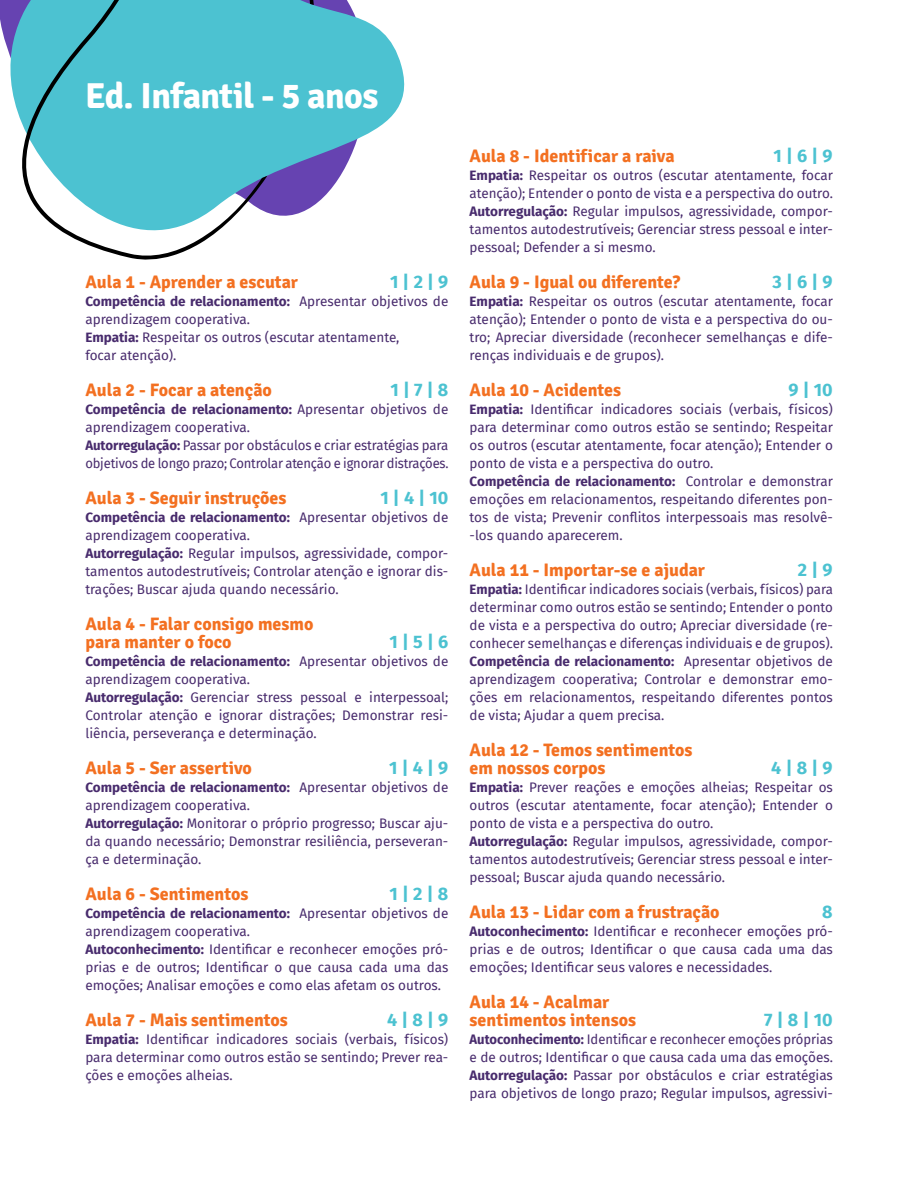
<style>
.page{position:relative;width:918px;height:1188px;background:#fff}
.page>*{position:absolute;margin:0;border:0;box-sizing:border-box;transform-origin:0 0}
.t1{font:700 36px "Signika";letter-spacing:-.015em;color:#fff}
.t2{font:700 18px/18px "Signika";color:#f37021}
.t3{font:700 18px "Fira Sans";color:#4cc2d1}
.t4{font:13.5px/18px "Fira Sans";color:#482b6d}
.t5{font:13.5px/18px "Fira Sans";color:#482b6d;text-align:justify;scale:.96 1}
.s1{font-weight:700}
</style>
<div class="page">
<svg style="left:0;top:0;width:405px;height:205px"></svg>
<svg style="left:19px;top:0;width:295px;height:260px;fill:#4cc2d1"></svg>
<h1 class="t1" style="left:85px;top:74px;width:295px">Ed. Infantil - 5 anos</h1>
<h2 class="t2" style="left:85px;top:273px;width:214px">Aula 1 - Aprender a escutar</h2>
<h2 class="t3" style="left:390px;top:267px;width:60px">1 | 2 | 9</h2>
<p class="t4" style="left:85px;top:292px;width:365px"><span class="s1">Competência de relacionamento:</span> Apresentar objetivos de aprendizagem cooperativa.<br><span class="s1">Empatia:</span> Respeitar os outros (escutar atentamente,<br>focar atenção).</p>
<h2 class="t2" style="left:85px;top:381px;width:188px">Aula 2 - Focar a atenção</h2>
<h2 class="t3" style="left:391px;top:375px;width:59px">1 | 7 | 8</h2>
<p class="t4" style="left:85px;top:400px;width:365px"><span class="s1">Competência de relacionamento:</span> Apresentar objetivos de aprendizagem cooperativa.<br><span class="s1">Autorregulação:</span> Passar por obstáculos e criar estratégias para objetivos de longo prazo; Controlar atenção e ignorar distrações.</p>
<h2 class="t2" style="left:85px;top:489px;width:203px">Aula 3 - Seguir instruções</h2>
<h2 class="t3" style="left:380px;top:483px;width:70px">1 | 4 | 10</h2>
<p class="t4" style="left:85px;top:508px;width:365px"><span class="s1">Competência de relacionamento:</span> Apresentar objetivos de aprendizagem cooperativa.<br><span class="s1">Autorregulação:</span> Regular impulsos, agressividade, compor&shy;tamentos autodestrutíveis; Controlar atenção e ignorar dis&shy;trações; Buscar ajuda quando necessário.</p>
<h2 class="t2" style="left:85px;top:615px;width:230px">Aula 4 - Falar consigo mesmo para manter o foco</h2>
<h2 class="t3" style="left:390px;top:627px;width:60px">1 | 5 | 6</h2>
<p class="t4" style="left:85px;top:652px;width:365px"><span class="s1">Competência de relacionamento:</span> Apresentar objetivos de aprendizagem cooperativa.<br><span class="s1">Autorregulação:</span> Gerenciar stress pessoal e interpessoal; Controlar atenção e ignorar distrações; Demonstrar resi&shy;liência, perseverança e determinação.</p>
<h2 class="t2" style="left:85px;top:759px;width:168px">Aula 5 - Ser assertivo</h2>
<h2 class="t3" style="left:389px;top:753px;width:61px">1 | 4 | 9</h2>
<p class="t4" style="left:85px;top:778px;width:365px"><span class="s1">Competência de relacionamento:</span> Apresentar objetivos de aprendizagem cooperativa.<br><span class="s1">Autorregulação:</span> Monitorar o próprio progresso; Buscar aju&shy;da quando necessário; Demonstrar resiliência, perseveran&shy;ça e determinação.</p>
<h2 class="t2" style="left:85px;top:885px;width:165px">Aula 6 - Sentimentos</h2>
<h2 class="t3" style="left:390px;top:879px;width:60px">1 | 2 | 8</h2>
<p class="t4" style="left:85px;top:904px;width:365px"><span class="s1">Competência de relacionamento:</span> Apresentar objetivos de aprendizagem cooperativa.<br><span class="s1">Autoconhecimento:</span> Identificar e reconhecer emoções pró&shy;prias e de outros; Identificar o que causa cada uma das emoções; Analisar emoções e como elas afetam os outros.</p>
<h2 class="t2" style="left:85px;top:1011px;width:204px">Aula 7 - Mais sentimentos</h2>
<h2 class="t3" style="left:387px;top:1005px;width:63px">4 | 8 | 9</h2>
<p class="t4" style="left:85px;top:1030px;width:364px;text-align:justify"><span class="s1">Empatia:</span> Identificar indicadores sociais (verbais, físicos) para determinar como outros estão se sentindo; Prever rea&shy;ções e emoções alheias.</p>
<h2 class="t2" style="left:470px;top:147px;width:207px">Aula 8 - Identificar a raiva</h2>
<h2 class="t3" style="left:773px;top:141px;width:61px">1 | 6 | 9</h2>
<p class="t4" style="left:470px;top:166px;width:365px;text-align:justify"><span class="s1">Empatia:</span> Respeitar os outros (escutar atentamente, focar atenção); Entender o ponto de vista e a perspectiva do outro.<br><span class="s1">Autorregulação:</span> Regular impulsos, agressividade, compor&shy;tamentos autodestrutíveis; Gerenciar stress pessoal e inter&shy;pessoal; Defender a si mesmo.</p>
<h2 class="t2" style="left:470px;top:273px;width:212px">Aula 9 - Igual ou diferente?</h2>
<h2 class="t3" style="left:772px;top:267px;width:62px">3 | 6 | 9</h2>
<p class="t4" style="left:470px;top:292px;width:365px;text-align:justify"><span class="s1">Empatia:</span> Respeitar os outros (escutar atentamente, focar atenção); Entender o ponto de vista e a perspectiva do ou&shy;tro; Apreciar diversidade (reconhecer semelhanças e dife&shy;renças individuais e de grupos).</p>
<h2 class="t2" style="left:470px;top:381px;width:153px">Aula 10 - Acidentes</h2>
<h2 class="t3" style="left:788px;top:375px;width:46px">9 | 10</h2>
<p class="t4" style="left:470px;top:400px;width:365px"><span class="s1">Empatia:</span> Identificar indicadores sociais (verbais, físicos) para determinar como outros estão se sentindo; Respeitar os outros (escutar atentamente, focar atenção); Entender o ponto de vista e a perspectiva do outro.<br><span class="s1">Competência de relacionamento:</span> Controlar e demonstrar emoções em relacionamentos, respeitando diferentes pon&shy;tos de vista; Prevenir conflitos interpessoais mas resolvê--los quando aparecerem.</p>
<h2 class="t2" style="left:470px;top:561px;width:237px">Aula 11 - Importar-se e ajudar</h2>
<h2 class="t3" style="left:798px;top:555px;width:36px">2 | 9</h2>
<p class="t4" style="left:470px;top:580px;width:365px;text-align:justify"><span class="s1">Empatia:</span> Identificar indicadores sociais (verbais, físicos) para determinar como outros estão se sentindo; Entender o ponto de vista e a perspectiva do outro; Apreciar diversidade (re&shy;conhecer semelhanças e diferenças individuais e de grupos).<br><span class="s1">Competência de relacionamento:</span> Apresentar objetivos de aprendizagem cooperativa; Controlar e demonstrar emo&shy;ções em relacionamentos, respeitando diferentes pontos de vista; Ajudar a quem precisa.</p>
<h2 class="t2" style="left:470px;top:741px;width:224px">Aula 12 - Temos sentimentos em nossos corpos</h2>
<h2 class="t3" style="left:771px;top:753px;width:63px">4 | 8 | 9</h2>
<p class="t4" style="left:470px;top:778px;width:365px"><span class="s1">Empatia:</span> Prever reações e emoções alheias; Respeitar os outros (escutar atentamente, focar atenção); Entender o ponto de vista e a perspectiva do outro.<br><span class="s1">Autorregulação:</span> Regular impulsos, agressividade, compor&shy;tamentos autodestrutíveis; Gerenciar stress pessoal e inter&shy;pessoal; Buscar ajuda quando necessário.</p>
<h2 class="t2" style="left:470px;top:903px;width:251px">Aula 13 - Lidar com a frustração</h2>
<h2 class="t3" style="left:822px;top:897px;width:12px">8</h2>
<p class="t4" style="left:470px;top:922px;width:365px;text-align:justify"><span class="s1">Autoconhecimento:</span> Identificar e reconhecer emoções pró&shy;prias e de outros; Identificar o que causa cada uma das emoções; Identificar seus valores e necessidades.</p>
<h2 class="t2" style="left:470px;top:993px;width:168px">Aula 14 - Acalmar sentimentos intensos</h2>
<h2 class="t3" style="left:764px;top:1005px;width:70px">7 | 8 | 10</h2>
<p class="t5" style="left:470px;top:1030px;width:380px"><span class="s1">Autoconhecimento:</span> Identificar e reconhecer emoções próprias e de outros; Identificar o que causa cada uma das emoções.<br><span class="s1">Autorregulação:</span> Passar por obstáculos e criar estratégias para objetivos de longo prazo; Regular impulsos, agressivi-</p>
</div>
